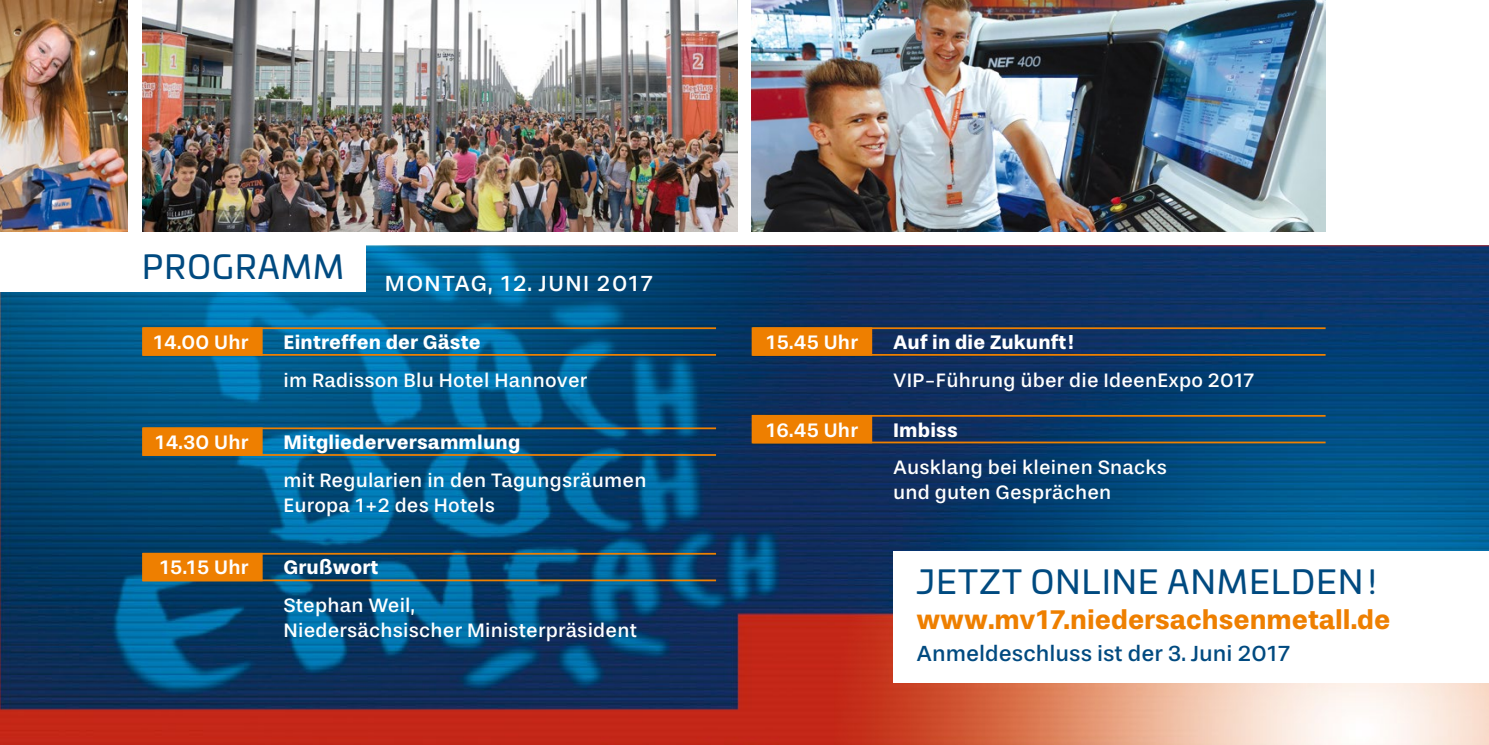
<style>
.page{position:relative;width:1489px;height:745px;background:#fff}
.page>*{position:absolute;margin:0;border:0;box-sizing:border-box;transform-origin:0 0}
.t1{font:32.5px "Univia Pro";letter-spacing:.04em;color:#004a80}
.t2{font:700 27.5px "Stevie Sans";color:#ee7f00}
.t3{font:22.5px "Stevie Sans";color:#004a80}
.t4{font:22.5px "Stevie Sans";letter-spacing:.065em;color:#fff}
.t5{font:20px/25px "Stevie Sans";letter-spacing:.01em;color:#fff}
.t6{font:700 20px "Stevie Sans";letter-spacing:.01em;color:#fff}
.t7{font:500 20px "Stevie Sans";letter-spacing:.01em;color:#fff}
</style>
<div class="page">
<img style="left:0;top:246px;width:1488px;height:498px">
<div style="left:0;top:231px;width:365px;height:60px;background:#fff"></div>
<hr style="left:143px;top:454px;width:573px;height:1px;background:#ee7f00">
<hr style="left:143px;top:427px;width:573px;height:2px;background:#ee7f00">
<div style="left:142px;top:427px;width:121px;height:28px;background:#ee7f00;border:2px solid #ee7f00"></div>
<hr style="left:143px;top:354px;width:573px;height:1px;background:#ee7f00">
<hr style="left:143px;top:327px;width:573px;height:2px;background:#ee7f00">
<div style="left:142px;top:327px;width:121px;height:28px;background:#ee7f00;border:2px solid #ee7f00"></div>
<div style="left:142px;top:552px;width:121px;height:29px;background:#ee7f00;border:2px solid #ee7f00"></div>
<hr style="left:143px;top:579px;width:573px;height:2px;background:#ee7f00">
<hr style="left:143px;top:552px;width:573px;height:2px;background:#ee7f00">
<hr style="left:752px;top:354px;width:573px;height:1px;background:#ee7f00">
<hr style="left:752px;top:327px;width:573px;height:2px;background:#ee7f00">
<div style="left:751px;top:327px;width:121px;height:28px;background:#ee7f00;border:2px solid #ee7f00"></div>
<hr style="left:752px;top:441px;width:573px;height:2px;background:#ee7f00">
<hr style="left:752px;top:414px;width:573px;height:2px;background:#ee7f00">
<div style="left:751px;top:414px;width:121px;height:29px;background:#ee7f00;border:2px solid #ee7f00"></div>
<img style="left:142px;top:0;width:595px;height:231px">
<img style="left:0;top:0;width:128px;height:231px">
<img style="left:751px;top:0;width:574px;height:231px">
<div style="left:893px;top:550px;width:595px;height:131px;background:#fff"></div>
<h1 class="t1" style="left:142px;top:242px;width:203px">PROGRAMM</h1>
<p class="t4" style="left:385px;top:271px;width:269px">MONTAG, 12. JUNI 2017</p>
<p class="t7" style="left:153px;top:331px;width:97px">14.00 Uhr</p>
<p class="t6" style="left:283px;top:331px;width:198px">Eintreffen der Gäste</p>
<p class="t5" style="left:283px;top:368px;width:305px">im Radisson Blu Hotel Hannover</p>
<p class="t7" style="left:155px;top:431px;width:95px">14.30 Uhr</p>
<p class="t6" style="left:283px;top:431px;width:238px">Mitgliederversammlung</p>
<p class="t5" style="left:283px;top:468px;width:364px">mit Regularien in den Tagungsräumen<br>Europa 1+2 des Hotels</p>
<p class="t7" style="left:159px;top:556px;width:91px">15.15 Uhr</p>
<p class="t6" style="left:283px;top:556px;width:96px">Grußwort</p>
<p class="t5" style="left:283px;top:593px;width:355px">Stephan Weil,<br>Niedersächsischer Ministerpräsident</p>
<p class="t7" style="left:766px;top:331px;width:94px">15.45 Uhr</p>
<p class="t7" style="left:765px;top:419px;width:94px">16.45 Uhr</p>
<p class="t6" style="left:893px;top:331px;width:182px">Auf in die Zukunft!</p>
<p class="t5" style="left:893px;top:368px;width:363px">VIP-Führung über die IdeenExpo 2017</p>
<p class="t6" style="left:893px;top:418px;width:66px">Imbiss</p>
<p class="t5" style="left:893px;top:455px;width:275px">Ausklang bei kleinen Snacks und guten Gesprächen</p>
<h1 class="t1" style="left:916px;top:557px;width:461px">JETZT ONLINE ANMELDEN !</h1>
<h2 class="t2" style="left:916px;top:604px;width:475px">www.mv17.niedersachsenmetall.de</h2>
<p class="t3" style="left:916px;top:640px;width:375px">Anmeldeschluss ist der 3. Juni 2017</p>
</div>
